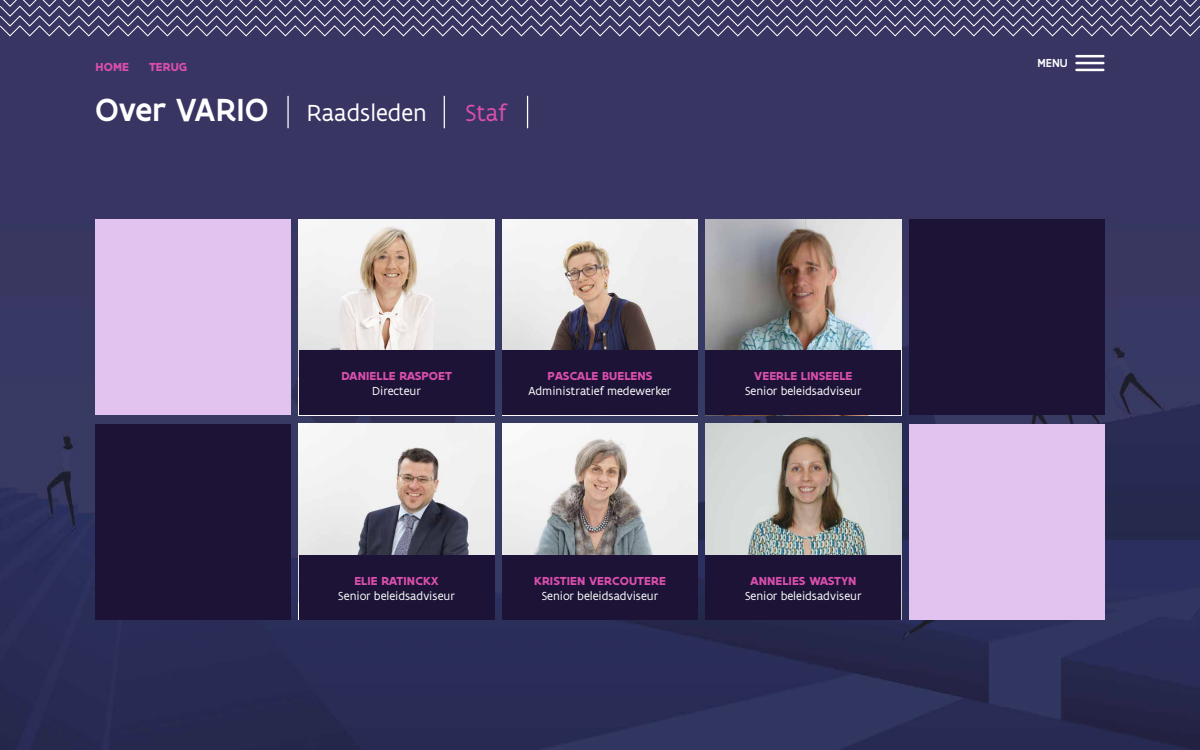
<style>
.page{position:relative;width:1200px;height:750px;background:#fff}
.page>*{position:absolute;margin:0;border:0;box-sizing:border-box;transform-origin:0 0}
.t1{font:500 34.38px "Flanders Art Sans";color:#fff}
.t2{font:25px "Flanders Art Sans";color:#fff}
.t3{font:25px "Flanders Art Sans";color:#da4fad}
.t4{font:12.5px "Flanders Art Sans";color:#fff}
.t5{font:700 12.5px "Flanders Art Sans";letter-spacing:.005em;color:#da4fad}
.t6{font:500 12.5px "Flanders Art Sans";color:#fff}
</style>
<div class="page">
<img style="left:0;top:36px;width:1200px;height:714px">
<hr style="left:287px;top:96px;width:2px;height:32px;background:#fff">
<hr style="left:444px;top:96px;width:1px;height:32px;background:#fff">
<hr style="left:527px;top:96px;width:1px;height:32px;background:#fff">
<div style="left:95px;top:219px;width:196px;height:196px;background:#e2c3ef"></div>
<div style="left:909px;top:219px;width:196px;height:196px;background:#1d1336"></div>
<div style="left:95px;top:424px;width:196px;height:196px;background:#1d1336"></div>
<div style="left:909px;top:424px;width:196px;height:196px;background:#e2c3ef"></div>
<img style="left:299px;top:219px;width:196px;height:132px">
<div style="left:299px;top:351px;width:196px;height:64px;background:#1d1336"></div>
<img style="left:502px;top:219px;width:196px;height:132px">
<div style="left:502px;top:351px;width:196px;height:64px;background:#1d1336"></div>
<img style="left:705px;top:219px;width:196px;height:132px">
<div style="left:705px;top:351px;width:196px;height:64px;background:#1d1336"></div>
<img style="left:299px;top:424px;width:196px;height:131px">
<div style="left:299px;top:555px;width:196px;height:65px;background:#1d1336"></div>
<img style="left:502px;top:424px;width:196px;height:131px">
<div style="left:502px;top:555px;width:196px;height:65px;background:#1d1336"></div>
<img style="left:705px;top:424px;width:196px;height:131px">
<div style="left:705px;top:555px;width:196px;height:65px;background:#1d1336"></div>
<svg style="left:0;top:0;width:1200px;height:36px;background:#545178"></svg>
<hr style="left:1076px;top:55px;width:27px;height:2px;background:#fff">
<hr style="left:1076px;top:62px;width:27px;height:2px;background:#fff">
<hr style="left:1076px;top:69px;width:27px;height:2px;background:#fff">
<p class="t5" style="left:96px;top:59px;width:35px">HOME</p>
<p class="t5" style="left:149px;top:59px;width:40px">TERUG</p>
<p class="t6" style="left:1038px;top:55px;width:32px">MENU</p>
<h1 class="t1" style="left:96px;top:89px;width:174px">Over VARIO</h1>
<h2 class="t2" style="left:307px;top:98px;width:122px">Raadsleden</h2>
<h2 class="t3" style="left:466px;top:98px;width:42px">Staf</h2>
<p class="t5" style="left:341px;top:368px;width:112px">DANIELLE RASPOET</p>
<p class="t4" style="left:372px;top:383px;width:50px">Directeur</p>
<p class="t5" style="left:548px;top:368px;width:107px">PASCALE BUELENS</p>
<p class="t4" style="left:528px;top:383px;width:145px">Administratief medewerker</p>
<p class="t5" style="left:754px;top:368px;width:100px">VEERLE LINSEELE</p>
<p class="t4" style="left:745px;top:383px;width:118px">Senior beleidsadviseur</p>
<p class="t5" style="left:354px;top:573px;width:86px">ELIE RATINCKX</p>
<p class="t4" style="left:338px;top:588px;width:118px">Senior beleidsadviseur</p>
<p class="t5" style="left:534px;top:573px;width:133px">KRISTIEN VERCOUTERE</p>
<p class="t4" style="left:542px;top:588px;width:118px">Senior beleidsadviseur</p>
<p class="t5" style="left:750px;top:573px;width:108px">ANNELIES WASTYN</p>
<p class="t4" style="left:745px;top:588px;width:118px">Senior beleidsadviseur</p>
</div>
